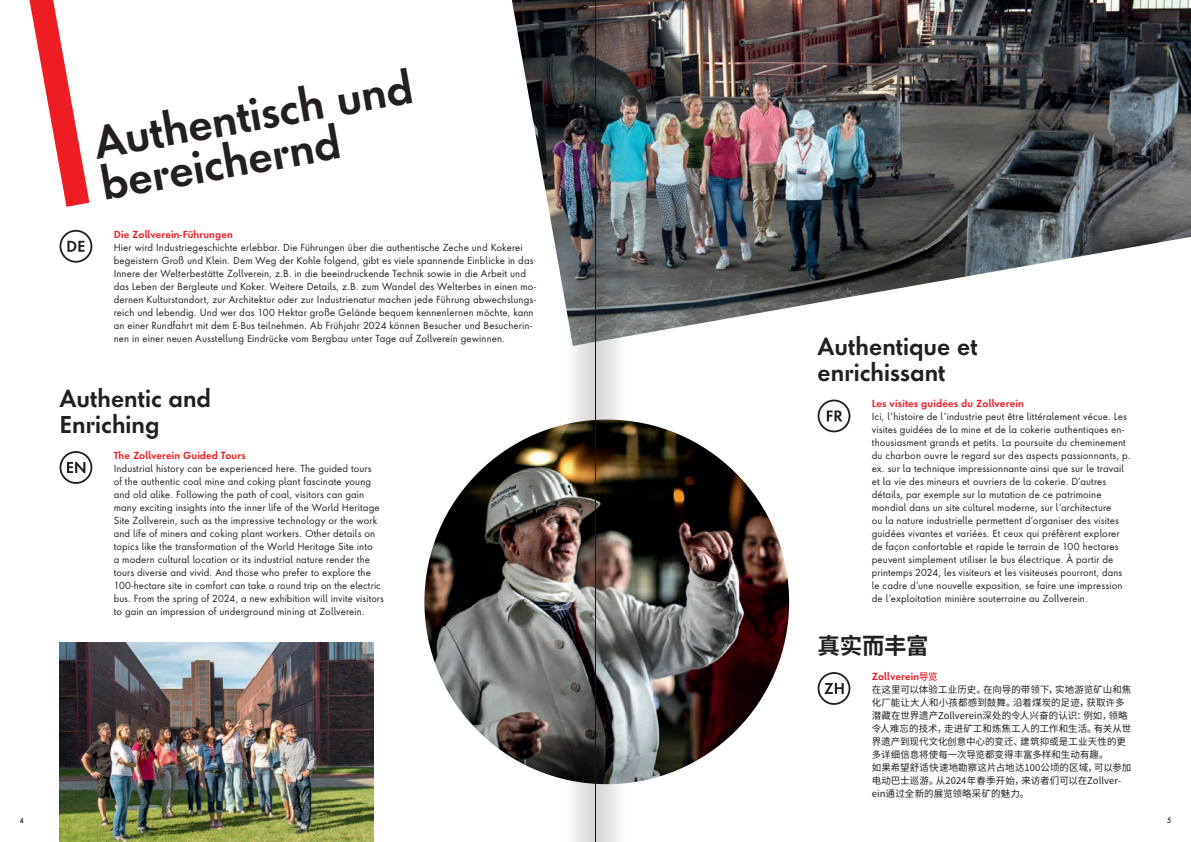
<style>
.page{position:relative;width:1191px;height:842px;background:#fff}
.page>*{position:absolute;margin:0;border:0;box-sizing:border-box;transform-origin:0 0}
.t1{font:600 42px/42px "Futura ND Alt";color:#231f20}
.t2{font:600 22.5px/26px "Futura ND Alt";color:#231f20}
.t3{font:700 22.5px "Source Han Sans CN";letter-spacing:-.015em;color:#231f20}
.t4{font:9.5px/13px "Futura ND Alt";letter-spacing:.01em;color:#231f20}
.t5{font:9.5px/13px "Source Han Sans CN";letter-spacing:.005em;color:#231f20}
.t6{font:600 9.5px "Futura ND Alt";letter-spacing:.015em;color:#ee1d23}
.t7{font:500 7px "Futura ND Alt";color:#231f20}
.s1{font-family:"Source Han Sans CN";font-weight:500}
</style>
<div class="page">
<img style="left:512px;top:0;width:679px;height:336px">
<svg style="left:817px;top:400px;width:33px;height:32px"></svg>
<svg style="left:817px;top:672px;width:33px;height:33px"></svg>
<svg style="left:60px;top:451px;width:32px;height:33px"></svg>
<img style="left:60px;top:642px;width:313px;height:200px">
<img style="left:424px;top:420px;width:365px;height:364px;border-radius:182px">
<svg style="left:29px;top:0;width:64px;height:263px"></svg>
<img style="left:595px;top:0;width:38px;height:842px">
<img style="left:558px;top:0;width:37px;height:842px">
<h1 class="t1" style="left:90px;top:122px;width:324px;rotate:-10deg">Authentisch und bereichernd</h1>
<p class="t6" style="left:114px;top:228px;width:120px">Die Zollverein-Führungen</p>
<p class="t4" style="left:114px;top:240px;width:424px">Hier wird Industriegeschichte erlebbar. Die Führungen über die authentische Zeche und Kokerei begeistern Groß und Klein. Dem Weg der Kohle folgend, gibt es viele spannende Einblicke in das Innere der Welterbestätte Zollverein, z.B. in die beeindruckende Technik sowie in die Arbeit und das Leben der Bergleute und Koker. Weitere Details, z.B. zum Wandel des Welterbes in einen mo&shy;dernen Kulturstandort, zur Architektur oder zur Industrienatur machen jede Führung abwechslungs&shy;reich und lebendig. Und wer das 100 Hektar große Gelände bequem kennenlernen möchte, kann an einer Rundfahrt mit dem E-Bus teilnehmen. Ab Frühjahr 2024 können Besucher und Besucherin&shy;nen in einer neuen Ausstellung Eindrücke vom Bergbau unter Tage auf Zollverein gewinnen.</p>
<h2 class="t2" style="left:60px;top:385px;width:153px">Authentic and<br>Enriching</h2>
<p class="t6" style="left:114px;top:449px;width:133px">The Zollverein Guided Tours</p>
<p class="t4" style="left:114px;top:461px;width:271px">Industrial history can be experienced here. The guided tours<br>of the authentic coal mine and coking plant fascinate young and old alike. Following the path of coal, visitors can gain many exciting insights into the inner life of the World Heritage Site Zollverein, such as the impressive technology or the work and life of miners and coking plant workers. Other details on topics like the transformation of the World Heritage Site into<br>a modern cultural location or its industrial nature render the tours diverse and vivid. And those who prefer to explore the 100-hectare site in comfort can take a round trip on the electric bus. From the spring of 2024, a new exhibition will invite visitors to gain an impression of underground mining at Zollverein.</p>
<h2 class="t2" style="left:817px;top:333px;width:162px">Authentique et enrichissant</h2>
<p class="t6" style="left:871px;top:397px;width:154px">Les visites guidées du Zollverein</p>
<p class="t4" style="left:871px;top:409px;width:260px">Ici, l’histoire de l’industrie peut être littéralement vécue. Les visites guidées de la mine et de la cokerie authentiques en&shy;thousiasment grands et petits. La poursuite du cheminement du charbon ouvre le regard sur des aspects passionnants, p. ex. sur la technique impressionnante ainsi que sur le travail et la vie des mineurs et ouvriers de la cokerie. D’autres détails, par exemple sur la mutation de ce patrimoine mondial dans un site culturel moderne, sur l’architecture<br>ou la nature industrielle permettent d’organiser des visites guidées vivantes et variées. Et ceux qui préfèrent explorer de façon confortable et rapide le terrain de 100 hectares peuvent simplement utiliser le bus électrique. À partir de printemps 2024, les visiteurs et les visiteuses pourront, dans le cadre d’une nouvelle exposition, se faire une impression de l’exploitation minière souterraine au Zollverein.</p>
<h2 class="t3" style="left:817px;top:633px;width:112px">真实而丰富</h2>
<p class="t6" style="left:871px;top:670px;width:67px">Zollverein<span class="s1">导览</span></p>
<p class="t5" style="left:871px;top:683px;width:261px">在这里可以体验工业历史。在向导的带领下，实地游览矿山和焦化厂能让大人和小孩都感到鼓舞。沿着煤炭的足迹，获取许多潜藏在世界遗产Zollverein深处的令人兴奋的认识：例如，领略令人难忘的技术，走进矿工和炼焦工人的工作和生活。有关从世界遗产到现代文化创意中心的变迁、建筑抑或是工业天性的更多详细信息将使每一次导览都变得丰富多样和生动有趣。<br>如果希望舒适快速地勘察这片占地达100公顷的区域，可以参加电动巴士巡游。从2024年春季开始，来访者们可以在Zollver&shy;ein通过全新的展览领略采矿的魅力。</p>
<p class="t7" style="left:20px;top:815px;width:6px">4</p>
<p class="t7" style="left:1167px;top:815px;width:6px">5</p>
</div>
